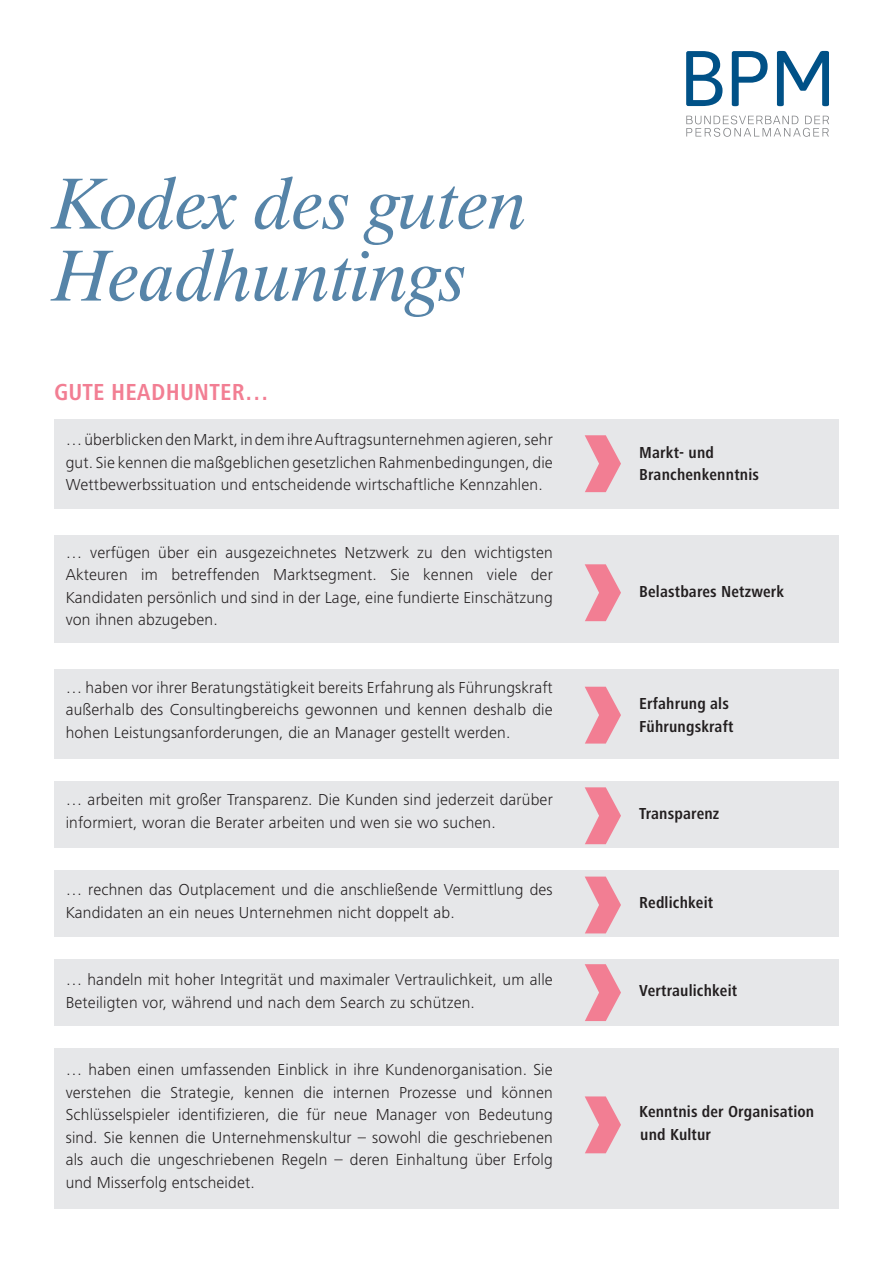
<style>
.page{position:relative;width:893px;height:1263px;background:#fff}
.page>*{position:absolute;margin:0;border:0;box-sizing:border-box;transform-origin:0 0}
.BPM_STUDIE_FLIESS{font:900 condensed 136.95px "Frutiger Next LT";color:#f27e93}
.t1{font:italic 72px/72px "Dutch 801 BT";color:#5684a8}
.BPM_STUDIE_FLIESS-2{font:700 condensed 24px "Frutiger Next LT";letter-spacing:.01em;color:#f27e93}
.BPM_STUDIE_FLIESS-3{font:300 16.5px/22.5px "Frutiger Next LT";letter-spacing:.01em;color:#231f20;text-align:justify}
.BPM_STUDIE_FLIESS-4{font:700 condensed 16.5px/22.5px "Frutiger Next LT";letter-spacing:.01em;color:#231f20}
</style>
<div class="page">
<svg style="left:686px;top:116px;width:143px;height:21px"></svg>
<svg style="left:686px;top:51px;width:36px;height:55px"></svg>
<svg style="left:732px;top:51px;width:36px;height:55px"></svg>
<svg style="left:777px;top:51px;width:52px;height:55px"></svg>
<div style="left:54px;top:535px;width:785px;height:108px;background:#e6e7e9"></div>
<div style="left:54px;top:670px;width:785px;height:89px;background:#e6e7e9"></div>
<div style="left:54px;top:781px;width:785px;height:67px;background:#e6e7e9"></div>
<div style="left:54px;top:870px;width:785px;height:67px;background:#e6e7e9"></div>
<div style="left:54px;top:959px;width:785px;height:67px;background:#e6e7e9"></div>
<div style="left:54px;top:1048px;width:785px;height:160px;background:#e6e7e9"></div>
<div style="left:54px;top:419px;width:785px;height:89px;background:#e6e7e9"></div>
<p class="t1" style="left:54px;top:166px;width:476px">Kodex des guten<br>Headhuntings</p>
<p class="BPM_STUDIE_FLIESS-2" style="left:54px;top:379px;width:216px">GUTE HEADHUNTER…</p>
<p class="BPM_STUDIE_FLIESS-3" style="left:66px;top:428px;width:489px">… überblicken den Markt, in dem ihre Auftragsunternehmen agieren, sehr gut. Sie kennen die maßgeblichen gesetzlichen Rahmenbedingungen, die Wettbewerbssituation und entscheidende wirtschaftliche Kennzahlen.</p>
<p class="BPM_STUDIE_FLIESS-3" style="left:66px;top:541px;width:489px">… verfügen über ein ausgezeichnetes Netzwerk zu den wichtigsten Akteuren im betreffenden Marktsegment. Sie kennen viele der Kandidaten persönlich und sind in der Lage, eine fundierte Einschätzung von ihnen abzugeben.</p>
<p class="BPM_STUDIE_FLIESS-3" style="left:66px;top:676px;width:489px">… haben vor ihrer Beratungstätigkeit bereits Erfahrung als Führungskraft außerhalb des Consultingbereichs gewonnen und kennen deshalb die hohen Leistungsanforderungen, die an Manager gestellt werden.</p>
<p class="BPM_STUDIE_FLIESS-3" style="left:66px;top:788px;width:489px">… arbeiten mit großer Transparenz. Die Kunden sind jederzeit darüber informiert, woran die Berater arbeiten und wen sie wo suchen.</p>
<p class="BPM_STUDIE_FLIESS-3" style="left:66px;top:878px;width:489px">… rechnen das Outplacement und die anschließende Vermittlung des<br>Kandidaten an ein neues Unternehmen nicht doppelt ab.</p>
<p class="BPM_STUDIE_FLIESS-3" style="left:66px;top:968px;width:489px">… handeln mit hoher Integrität und maximaler Vertraulichkeit, um alle<br>Beteiligten vor, während und nach dem Search zu schützen.</p>
<p class="BPM_STUDIE_FLIESS-3" style="left:66px;top:1058px;width:489px">… haben einen umfassenden Einblick in ihre Kundenorganisation. Sie verstehen die Strategie, kennen die internen Prozesse und können Schlüsselspieler identifizieren, die für neue Manager von Bedeutung sind. Sie kennen die Unternehmenskultur – sowohl die geschriebenen als auch die ungeschriebenen Regeln – deren Einhaltung über Erfolg und Misserfolg entscheidet.</p>
<p class="BPM_STUDIE_FLIESS" style="left:583px;top:376px;width:44px">›</p>
<p class="BPM_STUDIE_FLIESS-4" style="left:639px;top:441px;width:121px">Markt- und<br>Branchenkenntnis</p>
<p class="BPM_STUDIE_FLIESS" style="left:583px;top:506px;width:44px">›</p>
<p class="BPM_STUDIE_FLIESS-4" style="left:639px;top:580px;width:146px">Belastbares Netzwerk</p>
<p class="BPM_STUDIE_FLIESS" style="left:583px;top:628px;width:44px">›</p>
<p class="BPM_STUDIE_FLIESS-4" style="left:639px;top:692px;width:96px">Erfahrung als<br>Führungskraft</p>
<p class="BPM_STUDIE_FLIESS" style="left:583px;top:729px;width:44px">›</p>
<p class="BPM_STUDIE_FLIESS" style="left:583px;top:818px;width:44px">›</p>
<p class="BPM_STUDIE_FLIESS" style="left:583px;top:905px;width:44px">›</p>
<p class="BPM_STUDIE_FLIESS-4" style="left:639px;top:802px;width:82px">Transparenz</p>
<p class="BPM_STUDIE_FLIESS-4" style="left:639px;top:891px;width:75px">Redlichkeit</p>
<p class="BPM_STUDIE_FLIESS-4" style="left:639px;top:979px;width:99px">Vertraulichkeit</p>
<p class="BPM_STUDIE_FLIESS" style="left:583px;top:1038px;width:44px">›</p>
<p class="BPM_STUDIE_FLIESS-4" style="left:639px;top:1100px;width:177px">Kenntnis der Organisation</p>
<p class="BPM_STUDIE_FLIESS-4" style="left:640px;top:1123px;width:72px">und Kultur</p>
</div>
